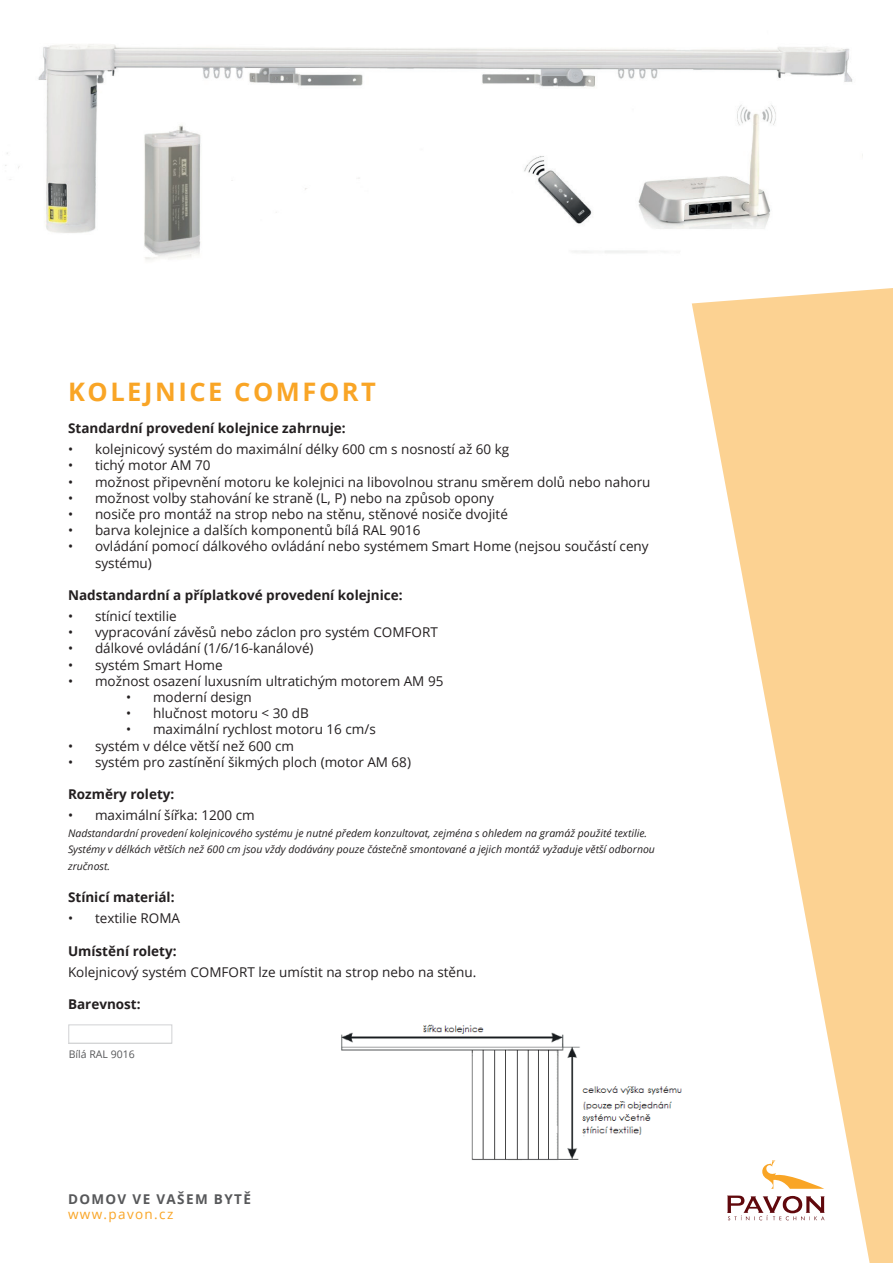
<style>
.page{position:relative;width:893px;height:1263px;background:#fff}
.page>*{position:absolute;margin:0;border:0;box-sizing:border-box;transform-origin:0 0}
.t1{font:700 25.5px "Open Sans";letter-spacing:.1em;color:#f9a526}
.t2{font:13.5px/16.2px "Open Sans";color:#231f20}
.t3{font:700 13.5px "Open Sans";color:#231f20}
.t4{font:700 13.5px "Open Sans";letter-spacing:.1em;color:#57585a}
.t5{font:13.5px "Open Sans";letter-spacing:.1em;color:#f9a526}
.t6{font:italic 10.5px/16.5px "Open Sans";color:#231f20}
.t7{font:10.5px "Open Sans";color:#57585a}
</style>
<div class="page">
<svg style="left:702px;top:359px;width:191px;height:904px;fill:#fcd292"></svg>
<svg style="left:759px;top:1160px;width:65px;height:29px"></svg>
<svg style="left:727px;top:1195px;width:98px;height:25px"></svg>
<svg style="left:5px;top:44px;width:888px;height:315px"></svg>
<img style="left:341px;top:1024px;width:341px;height:137px">
<div style="left:68px;top:1024px;width:104px;height:19px;border:1px solid #d1d2d4"></div>
<p class="t1" style="left:68px;top:374px;width:309px">KOLEJNICE COMFORT</p>
<p class="t3" style="left:68px;top:419px;width:279px">Standardní provedení kolejnice zahrnuje:</p>
<p class="t2" style="left:68px;top:441px;width:443px">• kolejnicový systém do maximální délky 600 cm s nosností až 60 kg</p>
<p class="t2" style="left:68px;top:457px;width:144px">• tichý motor AM 70</p>
<p class="t2" style="left:68px;top:473px;width:584px">• možnost připevnění motoru ke kolejnici na libovolnou stranu směrem dolů nebo nahoru</p>
<p class="t2" style="left:68px;top:489px;width:428px">• možnost volby stahování ke straně (L, P) nebo na způsob opony</p>
<p class="t2" style="left:68px;top:506px;width:441px">• nosiče pro montáž na strop nebo na stěnu, stěnové nosiče dvojité</p>
<p class="t2" style="left:68px;top:522px;width:354px">• barva kolejnice a dalších komponentů bílá RAL 9016</p>
<p class="t2" style="left:95px;top:538px;width:555px;text-indent:-27px">• ovládání pomocí dálkového ovládání nebo systémem Smart Home (nejsou součástí ceny systému)</p>
<p class="t3" style="left:68px;top:586px;width:336px">Nadstandardní a příplatkové provedení kolejnice:</p>
<p class="t2" style="left:68px;top:608px;width:110px">• stínicí textilie</p>
<p class="t2" style="left:68px;top:624px;width:371px">• vypracování závěsů nebo záclon pro systém COMFORT</p>
<p class="t2" style="left:68px;top:640px;width:247px">• dálkové ovládání (1/6/16-kanálové)</p>
<p class="t2" style="left:68px;top:656px;width:156px">• systém Smart Home</p>
<p class="t2" style="left:68px;top:672px;width:377px">• možnost osazení luxusním ultratichým motorem AM 95</p>
<p class="t2" style="left:126px;top:689px;width:127px">• moderní design</p>
<p class="t2" style="left:126px;top:705px;width:184px">• hlučnost motoru &lt; 30 dB</p>
<p class="t2" style="left:126px;top:721px;width:251px">• maximální rychlost motoru 16 cm/s</p>
<p class="t2" style="left:68px;top:737px;width:227px">• systém v délce větší než 600 cm</p>
<p class="t2" style="left:68px;top:753px;width:344px">• systém pro zastínění šikmých ploch (motor AM 68)</p>
<p class="t3" style="left:68px;top:785px;width:108px">Rozměry rolety:</p>
<p class="t2" style="left:68px;top:807px;width:188px">• maximální šířka: 1200 cm</p>
<p class="t6" style="left:68px;top:824px;width:588px">Nadstandardní provedení kolejnicového systému je nutné předem konzultovat, zejména s ohledem na gramáž použité textilie.<br>Systémy v délkách větších než 600 cm jsou vždy dodávány pouze částečně smontované a jejich montáž vyžaduje větší odbornou zručnost.</p>
<p class="t3" style="left:68px;top:888px;width:108px">Stínicí materiál:</p>
<p class="t2" style="left:68px;top:910px;width:114px">• textilie ROMA</p>
<p class="t3" style="left:68px;top:941px;width:110px">Umístění rolety:</p>
<p class="t2" style="left:68px;top:963px;width:410px">Kolejnicový systém COMFORT lze umístit na strop nebo na stěnu.</p>
<p class="t3" style="left:68px;top:994px;width:74px">Barevnost:</p>
<p class="t7" style="left:69px;top:1047px;width:68px">Bílá RAL 9016</p>
<p class="t4" style="left:68px;top:1190px;width:184px">DOMOV VE VAŠEM BYTĚ</p>
<p class="t5" style="left:68px;top:1205px;width:107px">www.pavon.cz</p>
</div>
